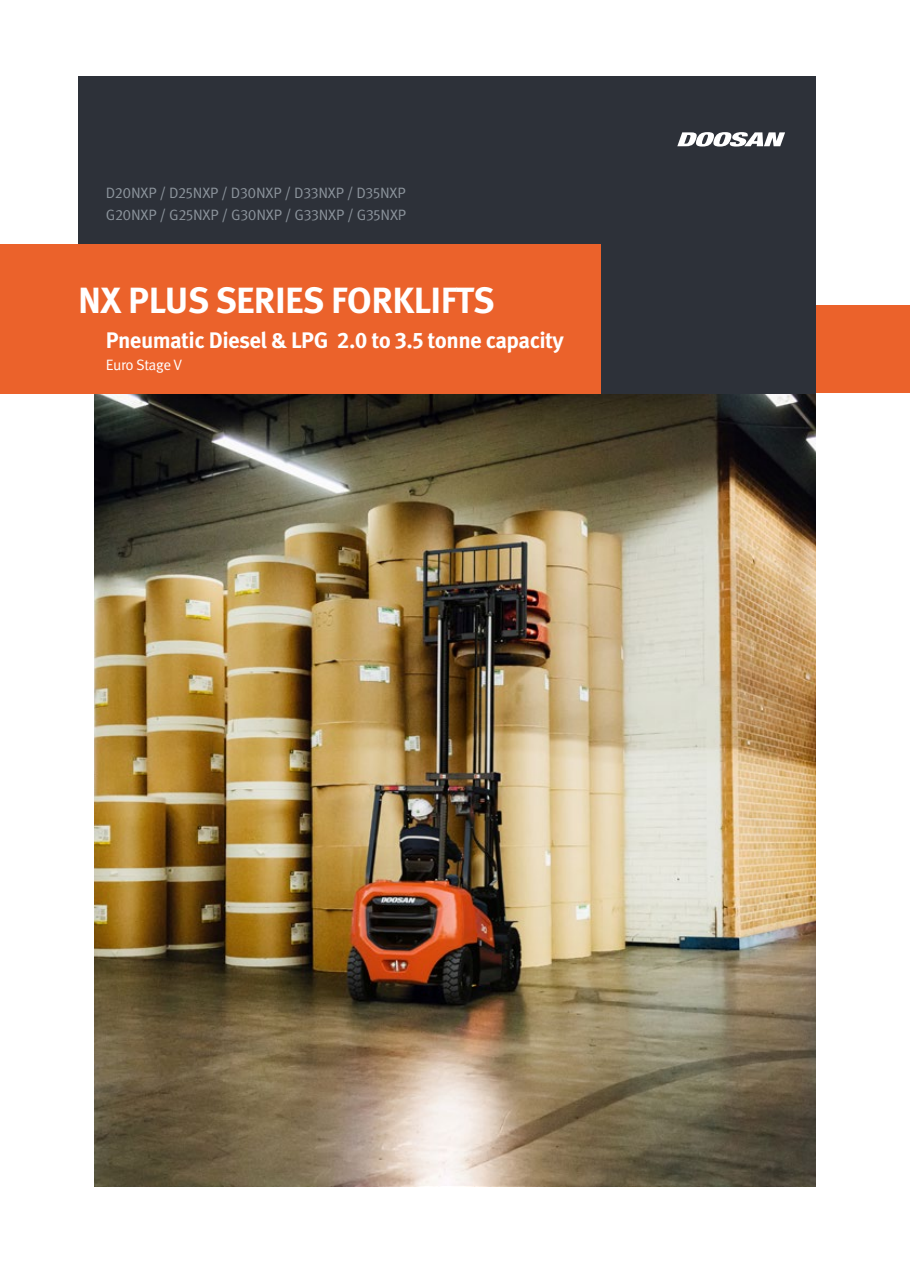
<style>
.page{position:relative;width:910px;height:1280px;background:#fff}
.page>*{position:absolute;margin:0;border:0;box-sizing:border-box;transform-origin:0 0}
.t1{font:700 36.45px "Meta Pro";letter-spacing:-.015em;color:#fff}
.t2{font:700 22.5px "Meta Pro";letter-spacing:-.025em;color:#fff}
.t3{font:15px/22.5px "Meta Pro";letter-spacing:-.02em;color:#8c949c}
.t4{font:15px "Meta Pro";letter-spacing:-.03em;color:#fff}
</style>
<div class="page">
<img style="left:94px;top:394px;width:722px;height:792px">
<div style="left:9px;top:306px;width:901px;height:87px;background:#eb622b"></div>
<div style="left:78px;top:77px;width:738px;height:317px;background:#2d3139"></div>
<div style="left:0;top:244px;width:600px;height:150px;background:#eb622b"></div>
<svg style="left:677px;top:132px;width:108px;height:15px"></svg>
<p class="t3" style="left:106px;top:182px;width:302px">D20NXP / D25NXP / D30NXP / D33NXP / D35NXP<br>G20NXP / G25NXP / G30NXP / G33NXP / G35NXP</p>
<h1 class="t1" style="left:78px;top:277px;width:418px">NX PLUS SERIES FORKLIFTS</h1>
<h2 class="t2" style="left:106px;top:326px;width:460px">Pneumatic Diesel &amp; LPG 2.0 to 3.5 tonne capacity</h2>
<p class="t4" style="left:106px;top:355px;width:78px">Euro Stage V</p>
</div>
